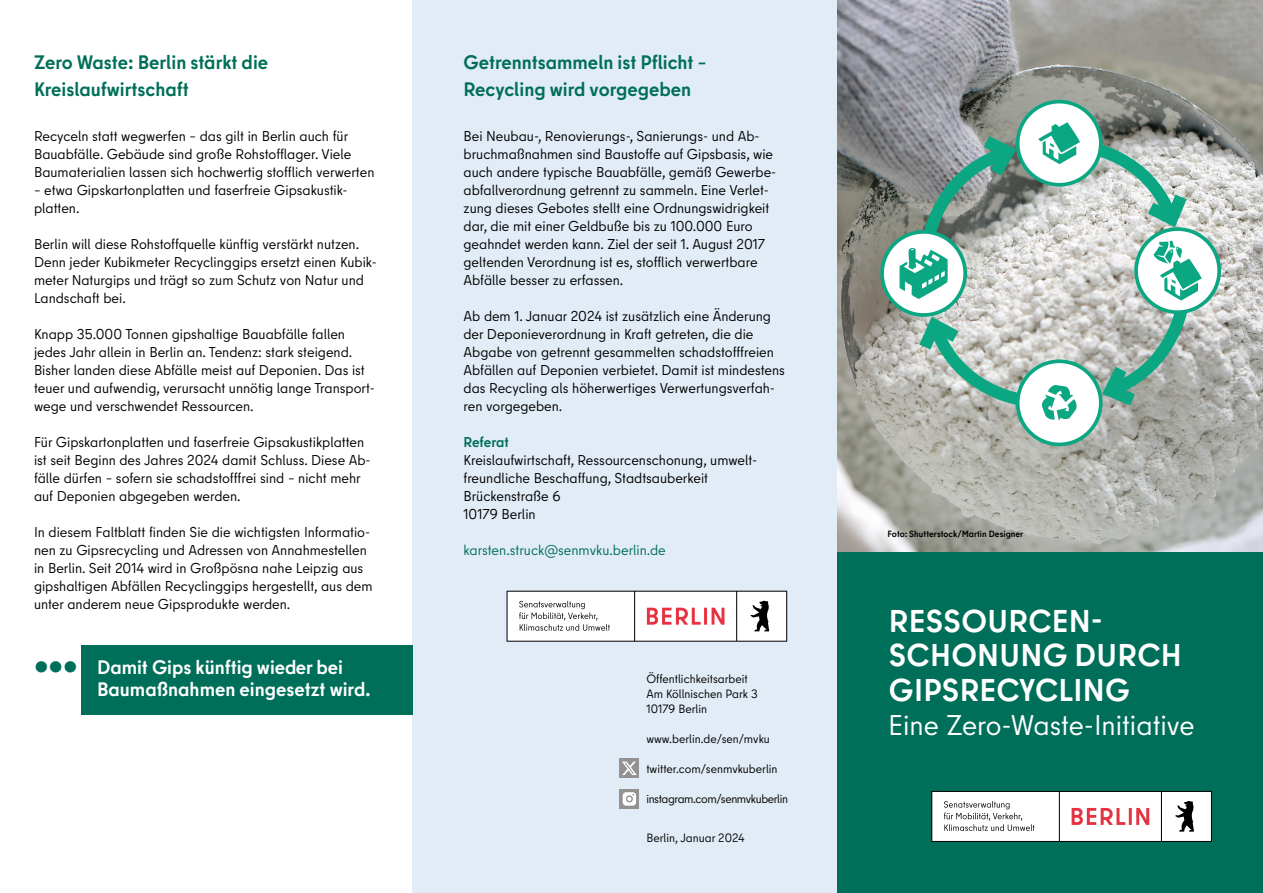
<style>
.page{position:relative;width:1263px;height:893px;background:#fff}
.page>*{position:absolute;margin:0;border:0;box-sizing:border-box;transform-origin:0 0}
.t1{font:700 31.5px/34.5px "Berlin Type";letter-spacing:.01em;color:#fff}
.t2{font:28.5px "Berlin Type";color:#fff}
.t3{font:700 19.5px/27px "Berlin Type";color:#006f59}
.t4{font:700 19.5px/22.5px "Berlin Type";color:#fff}
.t5{font:14.25px/18px "Berlin Type";color:#000}
.t6{font:14.25px "Berlin Type";color:#006f59}
.t7{font:12px/15px "Berlin Type";color:#000}
.t8{font:12px "Berlin Type";letter-spacing:-.03em;color:#000}
.t9{font:700 9px "Berlin Type";color:#000}
.s1{color:#006f59}
.s2{font-weight:700;color:#006f59}
</style>
<div class="page">
<div style="left:412px;top:0;width:426px;height:893px;background:#e2ecf6"></div>
<div style="left:838px;top:0;width:425px;height:893px;background:#006f59"></div>
<img style="left:838px;top:0;width:425px;height:552px">
<svg style="left:1018px;top:102px;width:83px;height:83px"></svg>
<svg style="left:882px;top:232px;width:83px;height:83px"></svg>
<div style="left:1018px;top:361px;width:83px;height:83px;background:#fff;border-radius:50%"></div>
<svg style="left:1136px;top:229px;width:83px;height:83px"></svg>
<svg style="left:899px;top:122px;width:303px;height:299px;background:#a9c0b8"></svg>
<div style="left:81px;top:645px;width:331px;height:69px;background:#006f59"></div>
<svg style="left:931px;top:791px;width:281px;height:51px;background:#e4dcdd"></svg>
<svg style="left:506px;top:591px;width:281px;height:51px;background:#e5dede"></svg>
<div style="left:620px;top:759px;width:19px;height:19px;background:#949290"></div>
<div style="left:620px;top:789px;width:19px;height:20px;background:#949290"></div>
<svg style="left:623px;top:792px;width:13px;height:14px"></svg>
<svg style="left:622px;top:762px;width:15px;height:13px"></svg>
<p class="t3" style="left:34px;top:49px;width:236px">Zero Waste: Berlin stärkt die<br>Kreislaufwirtschaft</p>
<p class="t5" style="left:34px;top:127px;width:342px">Recyceln statt wegwerfen – das gilt in Berlin auch für<br>Bauabfälle. Gebäude sind große Rohstofflager. Viele<br>Baumaterialien lassen sich hochwertig stofflich verwerten</p>
<p class="t5" style="left:34px;top:181px;width:315px">– etwa Gipskartonplatten und faserfreie Gipsakustik&shy;platten.</p>
<p class="t5" style="left:34px;top:235px;width:344px">Berlin will diese Rohstoffquelle künftig verstärkt nutzen.<br>Denn jeder Kubikmeter Recyclinggips ersetzt einen Kubik&shy;meter Naturgips und trägt so zum Schutz von Natur und Landschaft bei.</p>
<p class="t5" style="left:34px;top:325px;width:342px">Knapp 35.000 Tonnen gipshaltige Bauabfälle fallen jedes Jahr allein in Berlin an. Tendenz: stark steigend.<br>Bisher landen diese Abfälle meist auf Deponien. Das ist teuer und aufwendig, verursacht unnötig lange Transport&shy;wege und verschwendet Ressourcen.</p>
<p class="t5" style="left:34px;top:433px;width:338px">Für Gipskartonplatten und faserfreie Gipsakustikplatten ist seit Beginn des Jahres 2024 damit Schluss. Diese Ab&shy;fälle dürfen – sofern sie schadstofffrei sind – nicht mehr auf Deponien abgegeben werden.</p>
<p class="t5" style="left:34px;top:523px;width:340px">In diesem Faltblatt finden Sie die wichtigsten Informatio&shy;nen zu Gipsrecycling und Adressen von Annahmestellen in Berlin. Seit 2014 wird in Großpösna nahe Leipzig aus gipshaltigen Abfällen Recyclinggips hergestellt, aus dem unter anderem neue Gipsprodukte werden.</p>
<p class="t4" style="left:97px;top:656px;width:275px;text-indent:-63px"><span class="s1">●●●</span> Damit Gips künftig wieder bei<br>Baumaßnahmen eingesetzt wird.</p>
<p class="t3" style="left:463px;top:49px;width:244px">Getrenntsammeln ist Pflicht –<br>Recycling wird vorgegeben</p>
<p class="t5" style="left:463px;top:127px;width:314px">Bei Neubau-, Renovierungs-, Sanierungs- und Ab&shy;bruchmaßnahmen sind Baustoffe auf Gipsbasis, wie auch andere typische Bauabfälle, gemäß Gewerbe&shy;abfallverordnung getrennt zu sammeln. Eine Verlet&shy;zung dieses Gebotes stellt eine Ordnungswidrigkeit dar, die mit einer Geldbuße bis zu 100.000 Euro geahndet werden kann. Ziel der seit 1. August 2017 geltenden Verordnung ist es, stofflich verwertbare Abfälle besser zu erfassen.</p>
<p class="t5" style="left:463px;top:307px;width:323px">Ab dem 1. Januar 2024 ist zusätzlich eine Änderung der Deponieverordnung in Kraft getreten, die die Abgabe von getrennt gesammelten schadstofffreien Abfällen auf Deponien verbietet. Damit ist mindestens das Recycling als höherwertiges Verwertungsverfah&shy;ren vorgegeben.</p>
<p class="t5" style="left:463px;top:433px;width:295px"><span class="s2">Referat<br></span>Kreislaufwirtschaft, Ressourcenschonung, umwelt&shy;freundliche Beschaffung, Stadtsauberkeit<br>Brückenstraße 6<br>10179 Berlin</p>
<p class="t6" style="left:463px;top:541px;width:204px">karsten.struck@senmvku.berlin.de</p>
<p class="t7" style="left:646px;top:671px;width:113px">Öffentlichkeitsarbeit<br>Am Köllnischen Park 3<br>10179 Berlin</p>
<p class="t7" style="left:646px;top:731px;width:125px">www.berlin.de/sen/mvku</p>
<p class="t7" style="left:646px;top:761px;width:133px">twitter.com/senmvkuberlin</p>
<p class="t8" style="left:646px;top:791px;width:143px">instagram.com/senmvkuberlin</p>
<p class="t7" style="left:646px;top:830px;width:100px">Berlin, Januar 2024</p>
<p class="t9" style="left:887px;top:528px;width:137px">Foto: Shutterstock/Martin Designer</p>
<h1 class="t1" style="left:889px;top:603px;width:295px">RESSOURCEN-<br>SCHONUNG DURCH<br>GIPSRECYCLING</h1>
<h1 class="t2" style="left:888px;top:707px;width:308px">Eine Zero-Waste-Initiative</h1>
</div>
